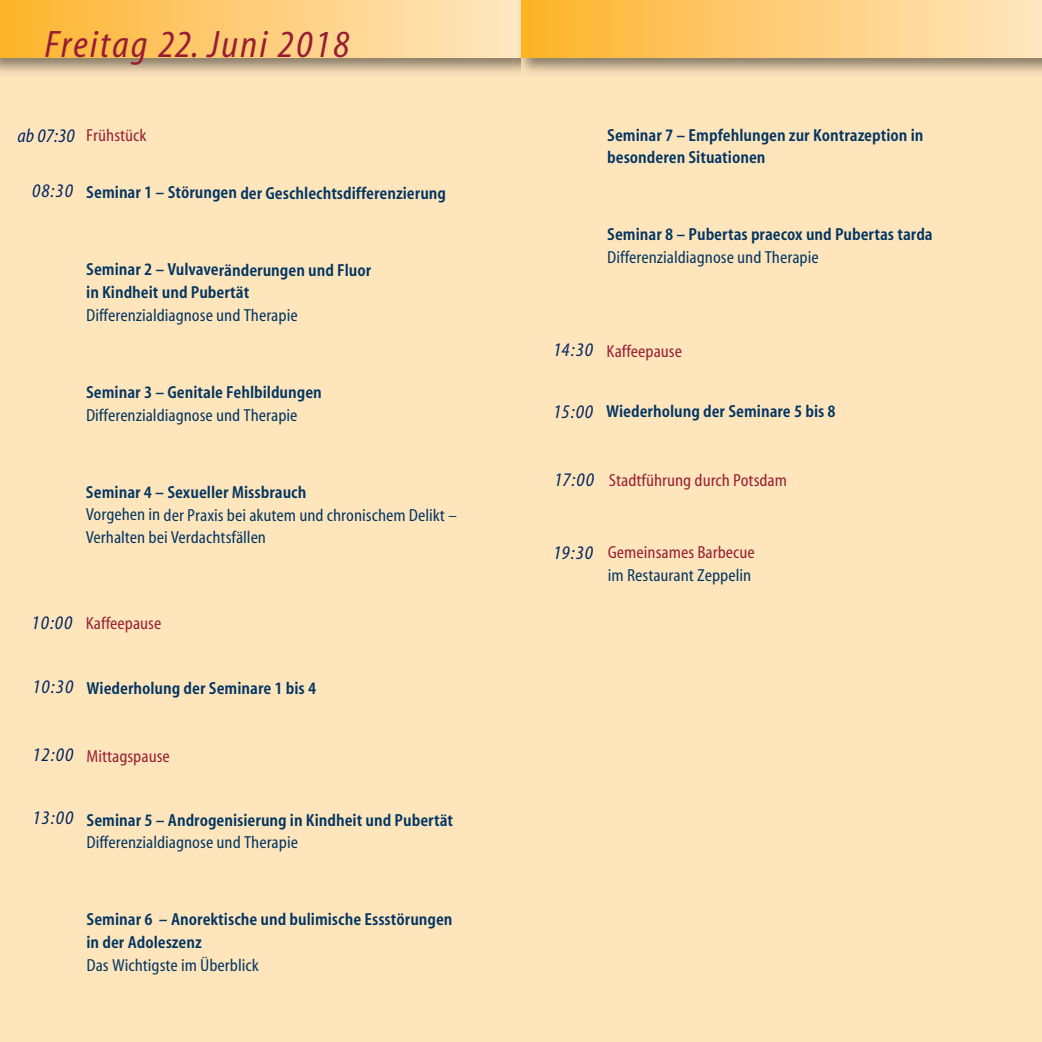
<style>
.page{position:relative;width:1042px;height:1042px;background:#fff}
.page>*{position:absolute;margin:0;border:0;box-sizing:border-box;transform-origin:0 0}
.t1{font:38.5px "D Myriad Cn It";letter-spacing:.05em;color:#981d33}
.t2{font:19.25px "D Myriad Cn It";letter-spacing:.05em;color:#002561}
.t3{font:17.5px/22.8px "D Myriad Cn Bd";color:#003563}
.t4{font:17.5px/22.6px "D Myriad Cn Rg";color:#003563}
.t5{font:17.5px "D Myriad Cn Rg";color:#981d33}
.s1{font-family:"D Myriad Cn It";font-size:19.25px;color:#002561}
</style>
<div class="page">
<div style="left:0;top:0;width:521px;height:1042px;background:#ffe5bb"></div>
<div style="left:0;top:0;width:521px;height:58px;background:linear-gradient(to right,#fdb42d,#ffe8c5)"></div>
<div style="left:521px;top:0;width:521px;height:1042px;background:#ffe5bb"></div>
<img style="left:513px;top:0;width:8px;height:58px">
<div style="left:521px;top:0;width:521px;height:58px;background:linear-gradient(to right,#fdb329,#ffe7c2)"></div>
<h1 class="t1" style="left:45px;top:31px;width:306px">Freitag 22. Juni 2018</h1>
<p class="t5" style="left:17px;top:128px;width:131px"><span class="s1">ab 07:30</span> Frühstück</p>
<p class="t2" style="left:32px;top:183px;width:42px">08:30</p>
<p class="t3" style="left:86px;top:183px;width:361px">Seminar 1 – Störungen der Geschlechtsdifferenzierung</p>
<p class="t3" style="left:86px;top:260px;width:287px">Seminar 2 – Vulvaveränderungen und Fluor in Kindheit und Pubertät</p>
<p class="t4" style="left:86px;top:305px;width:213px">Differenzialdiagnose und Therapie</p>
<p class="t3" style="left:86px;top:382px;width:237px">Seminar 3 – Genitale Fehlbildungen</p>
<p class="t4" style="left:86px;top:405px;width:213px">Differenzialdiagnose und Therapie</p>
<p class="t3" style="left:86px;top:482px;width:222px">Seminar 4 – Sexueller Missbrauch</p>
<p class="t4" style="left:86px;top:505px;width:373px">Vorgehen in der Praxis bei akutem und chronischem Delikt –<br>Verhalten bei Verdachtsfällen</p>
<p class="t5" style="left:32px;top:617px;width:131px"><span class="s1">10:00</span> Kaffeepause</p>
<p class="t3" style="left:32px;top:678px;width:285px"><span class="s1">10:30</span> Wiederholung der Seminare 1 bis 4</p>
<p class="t5" style="left:32px;top:749px;width:139px"><span class="s1">12:00</span> Mittagspause</p>
<p class="t3" style="left:32px;top:810px;width:422px"><span class="s1">13:00</span> Seminar 5 – Androgenisierung in Kindheit und Pubertät</p>
<p class="t4" style="left:86px;top:833px;width:213px">Differenzialdiagnose und Therapie</p>
<p class="t3" style="left:86px;top:909px;width:368px">Seminar 6 – Anorektische und bulimische Essstörungen in der Adoleszenz</p>
<p class="t4" style="left:86px;top:955px;width:174px">Das Wichtigste im Überblick</p>
<p class="t3" style="left:607px;top:125px;width:318px">Seminar 7 – Empfehlungen zur Kontrazeption in besonderen Situationen</p>
<p class="t3" style="left:607px;top:225px;width:327px">Seminar 8 – Pubertas praecox und Pubertas tarda</p>
<p class="t4" style="left:607px;top:247px;width:213px">Differenzialdiagnose und Therapie</p>
<p class="t5" style="left:553px;top:344px;width:130px"><span class="s1">14:30</span> Kaffeepause</p>
<p class="t2" style="left:553px;top:404px;width:42px">15:00</p>
<p class="t3" style="left:606px;top:401px;width:231px">Wiederholung der Seminare 5 bis 8</p>
<p class="t5" style="left:554px;top:474px;width:234px"><span class="s1">17:00</span> Stadtführung durch Potsdam</p>
<p class="t2" style="left:553px;top:545px;width:42px">19:30</p>
<p class="t5" style="left:608px;top:546px;width:149px">Gemeinsames Barbecue</p>
<p class="t4" style="left:608px;top:565px;width:145px">im Restaurant Zeppelin</p>
</div>
